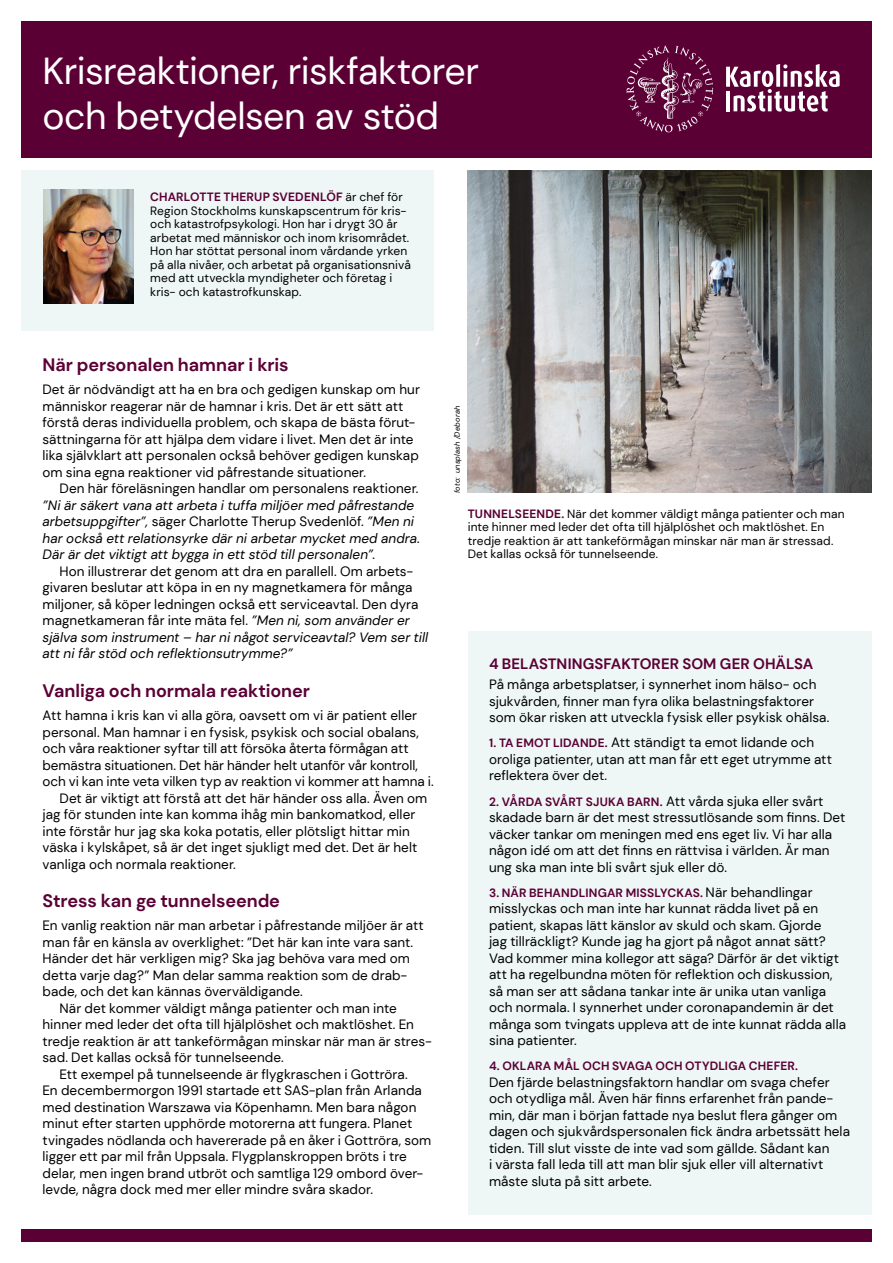
<style>
.page{position:relative;width:893px;height:1263px;background:#fff}
.page>*{position:absolute;margin:0;border:0;box-sizing:border-box;transform-origin:0 0}
.rubrik_1{font:37.5px/45px "DM Sans";letter-spacing:-.015em;color:#fff}
.Underrubbe{font:700 18px "DM Sans";letter-spacing:-.005em;color:#5b0035}
.bröd_med_indrag{font:700 15px "DM Sans";letter-spacing:.005em;color:#5b0035}
.bröd_med_indrag-2{font:13.5px/16.5px "DM Sans";letter-spacing:.005em;color:#000}
.bröd_utan_indrag{font:13.5px/16.5px "DM Sans";letter-spacing:.005em;color:#000}
.bröd_med_indrag-3{font:italic 13.5px/16.5px "DM Sans";letter-spacing:.005em;color:#000}
.Presentation{font:12px/13.5px "DM Sans";letter-spacing:.01em;color:#000}
.Underrubbe-2{font:12px/13.5px "DM Sans";letter-spacing:.01em;color:#000}
.bröd_med_indrag-4{font:700 12px "DM Sans";letter-spacing:.01em;color:#5b0035}
.Fotograf{font:italic 7.5px "DM Sans";letter-spacing:.02em;color:#000}
.s1{font-weight:700;color:#5b0035}
.s2{font-style:normal}
.s3{font-style:italic}
.s4{font-weight:700;font-size:12px;color:#5b0035}
.s5{font-weight:400;font-size:13.5px;color:#000}
</style>
<div class="page">
<div style="left:21px;top:21px;width:851px;height:136px;background:#5b0035"></div>
<svg style="left:726px;top:64px;width:114px;height:48px"></svg>
<svg style="left:627px;top:45px;width:86px;height:87px"></svg>
<div style="left:21px;top:1229px;width:851px;height:13px;background:#5b0035"></div>
<div style="left:468px;top:631px;width:404px;height:584px;background:#eff7f6"></div>
<div style="left:21px;top:170px;width:413px;height:160px;background:#eff7f6"></div>
<img style="left:44px;top:190px;width:90px;height:114px">
<img style="left:468px;top:170px;width:403px;height:322px">
<h1 class="rubrik_1" style="left:43px;top:48px;width:438px">Krisreaktioner, riskfaktorer och betydelsen av stöd</h1>
<p class="Presentation" style="left:150px;top:190px;width:262px"><span class="s1">CHARLOTTE THERUP SVEDENLÖF</span> är chef för Region Stockholms kunskapscentrum för kris&shy;och katastrofpsykologi. Hon har i drygt 30 år arbetat med människor och inom krisområdet.<br>Hon har stöttat personal inom vårdande yrken på alla nivåer, och arbetat på organisationsnivå med att utveckla myndigheter och företag i kris- och katastrofkunskap.</p>
<h2 class="Underrubbe" style="left:43px;top:354px;width:248px">När personalen hamnar i kris</h2>
<p class="bröd_utan_indrag" style="left:43px;top:381px;width:379px">Det är nödvändigt att ha en bra och gedigen kunskap om hur människor reagerar när de hamnar i kris. Det är ett sätt att förstå deras individuella problem, och skapa de bästa förut&shy;sättningarna för att hjälpa dem vidare i livet. Men det är inte lika självklart att personalen också behöver gedigen kunskap om sina egna reaktioner vid påfrestande situationer.</p>
<p class="bröd_med_indrag-3" style="left:43px;top:480px;width:379px;text-indent:17px"><span class="s2">Den här föreläsningen handlar om personalens reaktioner. </span>”Ni är säkert vana att arbeta i tuffa miljöer med påfrestande arbetsuppgifter”, <span class="s2">säger Charlotte Therup Svedenlöf.</span> ”Men ni har också ett relationsyrke där ni arbetar mycket med andra.<br>Där är det viktigt att bygga in ett stöd till personalen”.</p>
<p class="bröd_med_indrag-2" style="left:43px;top:563px;width:387px;text-indent:17px">Hon illustrerar det genom att dra en parallell. Om arbets&shy;givaren beslutar att köpa in en ny magnetkamera för många miljoner, så köper ledningen också ett serviceavtal. Den dyra magnetkameran får inte mäta fel. <span class="s3">”Men ni, som använder er själva som instrument – har ni något serviceavtal? Vem ser till att ni får stöd och reflektionsutrymme?”</span></p>
<h2 class="Underrubbe" style="left:43px;top:679px;width:269px">Vanliga och normala reaktioner</h2>
<p class="bröd_utan_indrag" style="left:43px;top:707px;width:393px">Att hamna i kris kan vi alla göra, oavsett om vi är patient eller personal. Man hamnar i en fysisk, psykisk och social obalans, och våra reaktioner syftar till att försöka återta förmågan att bemästra situationen. Det här händer helt utanför vår kontroll, och vi kan inte veta vilken typ av reaktion vi kommer att hamna i.</p>
<p class="bröd_med_indrag-2" style="left:43px;top:789px;width:386px;text-indent:17px">Det är viktigt att förstå att det här händer oss alla. Även om jag för stunden inte kan komma ihåg min bankomatkod, eller inte förstår hur jag ska koka potatis, eller plötsligt hittar min väska i kylskåpet, så är det inget sjukligt med det. Det är helt vanliga och normala reaktioner.</p>
<h2 class="Underrubbe" style="left:43px;top:889px;width:239px">Stress kan ge tunnelseende</h2>
<p class="bröd_utan_indrag" style="left:43px;top:917px;width:383px">En vanlig reaktion när man arbetar i påfrestande miljöer är att man får en känsla av overklighet: ”Det här kan inte vara sant.<br>Händer det här verkligen mig? Ska jag behöva vara med om detta varje dag?” Man delar samma reaktion som de drab&shy;bade, och det kan kännas överväldigande.</p>
<p class="bröd_med_indrag-2" style="left:43px;top:999px;width:391px;text-indent:17px">När det kommer väldigt många patienter och man inte hinner med leder det ofta till hjälplöshet och maktlöshet. En tredje reaktion är att tankeförmågan minskar när man är stres&shy;sad. Det kallas också för tunnelseende.</p>
<p class="bröd_med_indrag-2" style="left:43px;top:1065px;width:390px;text-indent:17px">Ett exempel på tunnelseende är flygkraschen i Gottröra.<br>En decembermorgon 1991 startade ett SAS-plan från Arlanda med destination Warszawa via Köpenhamn. Men bara någon minut efter starten upphörde motorerna att fungera. Planet tvingades nödlanda och havererade på en åker i Gottröra, som ligger ett par mil från Uppsala. Flygplanskroppen bröts i tre delar, men ingen brand utbröt och samtliga 129 ombord över&shy;levde, några dock med mer eller mindre svåra skador.</p>
<p class="Fotograf" style="left:452px;top:493px;width:89px;rotate:-90deg">foto: unsplash /Deborah</p>
<h2 class="Underrubbe-2" style="left:468px;top:507px;width:378px"><span class="s1">TUNNELSEENDE.</span> När det kommer väldigt många patienter och man inte hinner med leder det ofta till hjälplöshet och maktlöshet. En tredje reaktion är att tankeförmågan minskar när man är stressad.<br>Det kallas också för tunnelseende.</h2>
<p class="bröd_med_indrag" style="left:489px;top:654px;width:326px">4 BELASTNINGSFAKTORER SOM GER OHÄLSA</p>
<p class="bröd_med_indrag-2" style="left:489px;top:676px;width:342px">På många arbetsplatser, i synnerhet inom hälso- och sjukvården, finner man fyra olika belastningsfaktorer som ökar risken att utveckla fysisk eller psykisk ohälsa.</p>
<p class="bröd_med_indrag-2" style="left:489px;top:734px;width:344px"><span class="s4">1. TA EMOT LIDANDE.</span> Att ständigt ta emot lidande och oroliga patienter, utan att man får ett eget utrymme att reflektera över det.</p>
<p class="bröd_med_indrag-2" style="left:489px;top:792px;width:358px"><span class="s4">2. VÅRDA SVÅRT SJUKA BARN.</span> Att vårda sjuka eller svårt skadade barn är det mest stressutlösande som finns. Det väcker tankar om meningen med ens eget liv. Vi har alla någon idé om att det finns en rättvisa i världen. Är man ung ska man inte bli svårt sjuk eller dö.</p>
<p class="bröd_med_indrag-4" style="left:489px;top:885px;width:325px">3. NÄR BEHANDLINGAR MISSLYCKAS. <span class="s5">När behandlingar</span></p>
<p class="bröd_med_indrag-2" style="left:489px;top:900px;width:359px">misslyckas och man inte har kunnat rädda livet på en patient, skapas lätt känslor av skuld och skam. Gjorde<br>jag tillräckligt? Kunde jag ha gjort på något annat sätt?<br>Vad kommer mina kollegor att säga? Därför är det viktigt att ha regelbundna möten för reflektion och diskussion, så man ser att sådana tankar inte är unika utan vanliga och normala. I synnerhet under coronapandemin är det många som tvingats uppleva att de inte kunnat rädda alla sina patienter.</p>
<p class="bröd_med_indrag-4" style="left:489px;top:1058px;width:311px">4. OKLARA MÅL OCH SVAGA OCH OTYDLIGA CHEFER.</p>
<p class="bröd_med_indrag-2" style="left:489px;top:1073px;width:362px">Den fjärde belastningsfaktorn handlar om svaga chefer och otydliga mål. Även här finns erfarenhet från pande&shy;min, där man i början fattade nya beslut flera gånger om dagen och sjukvårdspersonalen fick ändra arbetssätt hela tiden. Till slut visste de inte vad som gällde. Sådant kan<br>i värsta fall leda till att man blir sjuk eller vill alternativt måste sluta på sitt arbete.</p>
</div>
